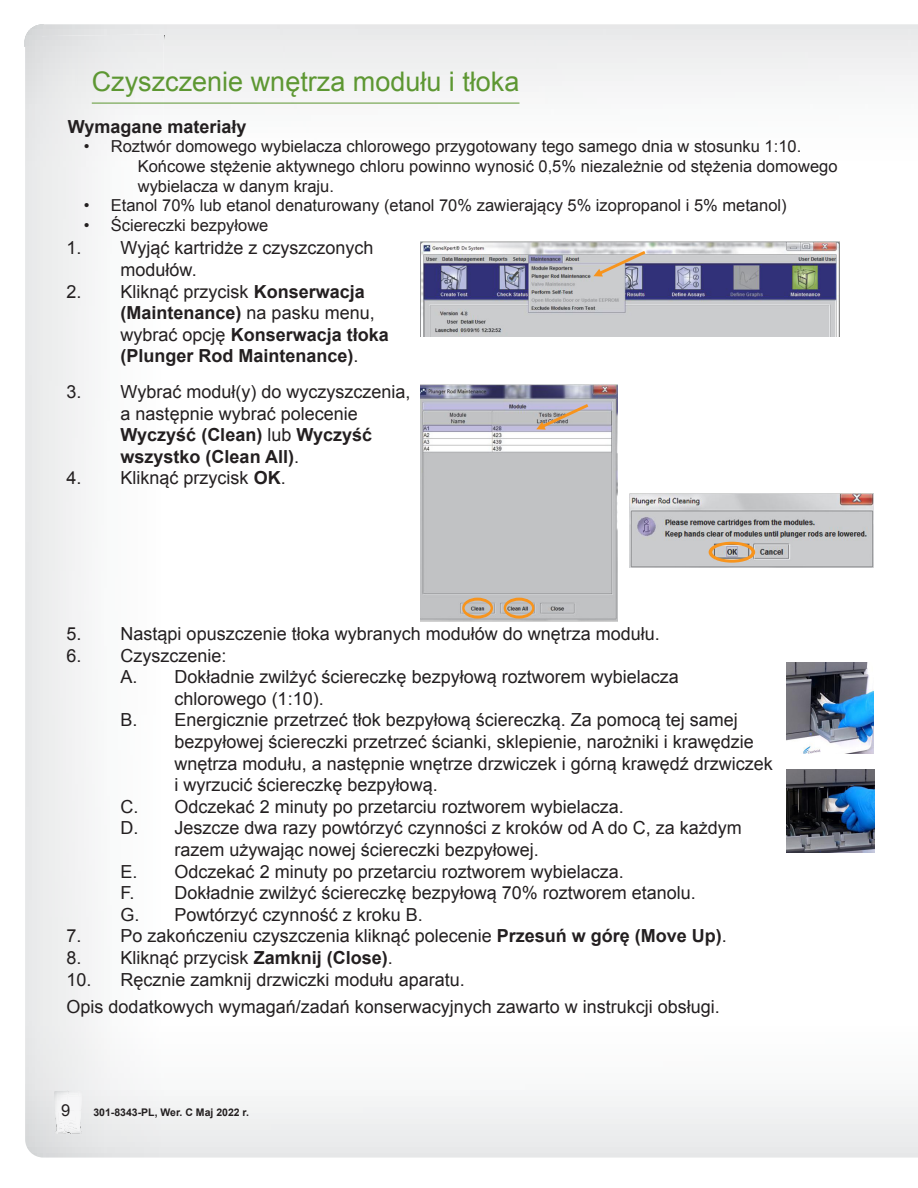
<style>
.page{position:relative;width:918px;height:1188px;background:#fff}
.page>*{position:absolute;margin:0;border:0;box-sizing:border-box;transform-origin:0 0}
.t1{font:27px "Arial";color:#5d9732}
.t2{font:18px/21.6px "Arial";color:#231f20}
.t3{font:700 18px/21.6px "Arial";color:#231f20}
.t4{font:16.5px/19.8px "Arial";color:#231f20}
.t5{font:700 10.5px "Arial";color:#231f20}
.s1{font-weight:400}
.s2{font-weight:700}
</style>
<div class="page">
<img style="left:24px;top:25px;width:14px;height:22px">
<hr style="left:92px;top:103px;width:427px;height:1px;background:#5d9732">
<img style="left:786px;top:663px;width:87px;height:91px">
<img style="left:787px;top:770px;width:88px;height:82px">
<img style="left:421px;top:241px;width:418px;height:96px">
<svg style="left:593px;top:247px;width:56px;height:30px;background:#c2b9b6"></svg>
<img style="left:421px;top:385px;width:196px;height:236px">
<img style="left:630px;top:494px;width:243px;height:73px">
<div style="left:709px;top:542px;width:46px;height:21px;border:3px solid #f7941d;border-radius:50%"></div>
<div style="left:462px;top:598px;width:31px;height:20px;border:3px solid #f7941d;border-radius:50%"></div>
<div style="left:504px;top:598px;width:31px;height:20px;border:3px solid #f7941d;border-radius:50%"></div>
<svg style="left:536px;top:400px;width:55px;height:30px;background:#bdb3b3"></svg>
<svg style="left:55px;top:1109px;width:27px;height:25px"></svg>
<svg style="left:58px;top:1091px;width:10px;height:5px"></svg>
<img style="left:68px;top:1091px;width:14px;height:5px">
<h1 class="t1" style="left:92px;top:64px;width:429px">Czyszczenie wnętrza modułu i tłoka</h1>
<p class="t3" style="left:68px;top:116px;width:180px">Wymagane materiały</p>
<p class="t4" style="left:138px;top:138px;width:701px;text-indent:-54px">• Roztwór domowego wybielacza chlorowego przygotowany tego samego dnia w stosunku 1:10.<br>Końcowe stężenie aktywnego chloru powinno wynosić 0,5% niezależnie od stężenia domowego wybielacza w danym kraju.</p>
<p class="t4" style="left:84px;top:197px;width:704px">• Etanol 70% lub etanol denaturowany (etanol 70% zawierający 5% izopropanol i 5% metanol)</p>
<p class="t4" style="left:84px;top:217px;width:186px">• Ściereczki bezpyłowe</p>
<p class="t2" style="left:121px;top:238px;width:254px;text-indent:-54px">1. Wyjąć kartridże z czyszczonych modułów.</p>
<p class="t3" style="left:121px;top:281px;width:270px;text-indent:-54px"><span class="s1">2. Kliknąć przycisk</span> Konserwacja (Maintenance) <span class="s1">na pasku menu, wybrać opcję</span> Konserwacja tłoka (Plunger Rod Maintenance)<span class="s1">.</span></p>
<p class="t2" style="left:121px;top:381px;width:291px;text-indent:-54px">3. Wybrać moduł(y) do wyczyszczenia, a następnie wybrać polecenie<br><span class="s2">Wyczyść (Clean)</span> lub <span class="s2">Wyczyść wszystko (Clean All)</span>.</p>
<p class="t2" style="left:67px;top:467px;width:221px">4. Kliknąć przycisk <span class="s2">OK</span>.</p>
<p class="t2" style="left:67px;top:623px;width:595px">5. Nastąpi opuszczenie tłoka wybranych modułów do wnętrza modułu.</p>
<p class="t2" style="left:67px;top:645px;width:162px">6. Czyszczenie:</p>
<p class="t2" style="left:121px;top:666px;width:560px">A. Dokładnie zwilżyć ściereczkę bezpyłową roztworem wybielacza</p>
<p class="t2" style="left:175px;top:688px;width:151px">chlorowego (1:10).</p>
<p class="t2" style="left:121px;top:710px;width:619px">B. Energicznie przetrzeć tłok bezpyłową ściereczką. Za pomocą tej samej</p>
<p class="t2" style="left:175px;top:731px;width:581px">bezpyłowej ściereczki przetrzeć ścianki, sklepienie, narożniki i krawędzie</p>
<p class="t2" style="left:175px;top:753px;width:600px">wnętrza modułu, a następnie wnętrze drzwiczek i górną krawędź drzwiczek</p>
<p class="t2" style="left:175px;top:774px;width:265px">i wyrzucić ściereczkę bezpyłową.</p>
<p class="t2" style="left:121px;top:796px;width:505px">C. Odczekać 2 minuty po przetarciu roztworem wybielacza.</p>
<p class="t2" style="left:121px;top:818px;width:623px">D. Jeszcze dwa razy powtórzyć czynności z kroków od A do C, za każdym</p>
<p class="t2" style="left:175px;top:839px;width:366px">razem używając nowej ściereczki bezpyłowej.</p>
<p class="t2" style="left:121px;top:861px;width:505px">E. Odczekać 2 minuty po przetarciu roztworem wybielacza.</p>
<p class="t2" style="left:121px;top:882px;width:577px">F. Dokładnie zwilżyć ściereczkę bezpyłową 70% roztworem etanolu.</p>
<p class="t2" style="left:121px;top:904px;width:304px">G. Powtórzyć czynność z kroku B.</p>
<p class="t2" style="left:67px;top:926px;width:662px">7. Po zakończeniu czyszczenia kliknąć polecenie <span class="s2">Przesuń w górę (Move Up)</span>.</p>
<p class="t2" style="left:67px;top:947px;width:328px">8. Kliknąć przycisk <span class="s2">Zamknij (Close)</span>.</p>
<p class="t2" style="left:67px;top:966px;width:655px;line-height:27.6px">10. Ręcznie zamknij drzwiczki modułu aparatu.<br>Opis dodatkowych wymagań/zadań konserwacyjnych zawarto w instrukcji obsługi.</p>
<p class="t4" style="left:61px;top:1102px;width:11px">9</p>
<p class="t5" style="left:93px;top:1105px;width:157px">301-8343-PL, Wer. C Maj 2022 r.</p>
</div>
